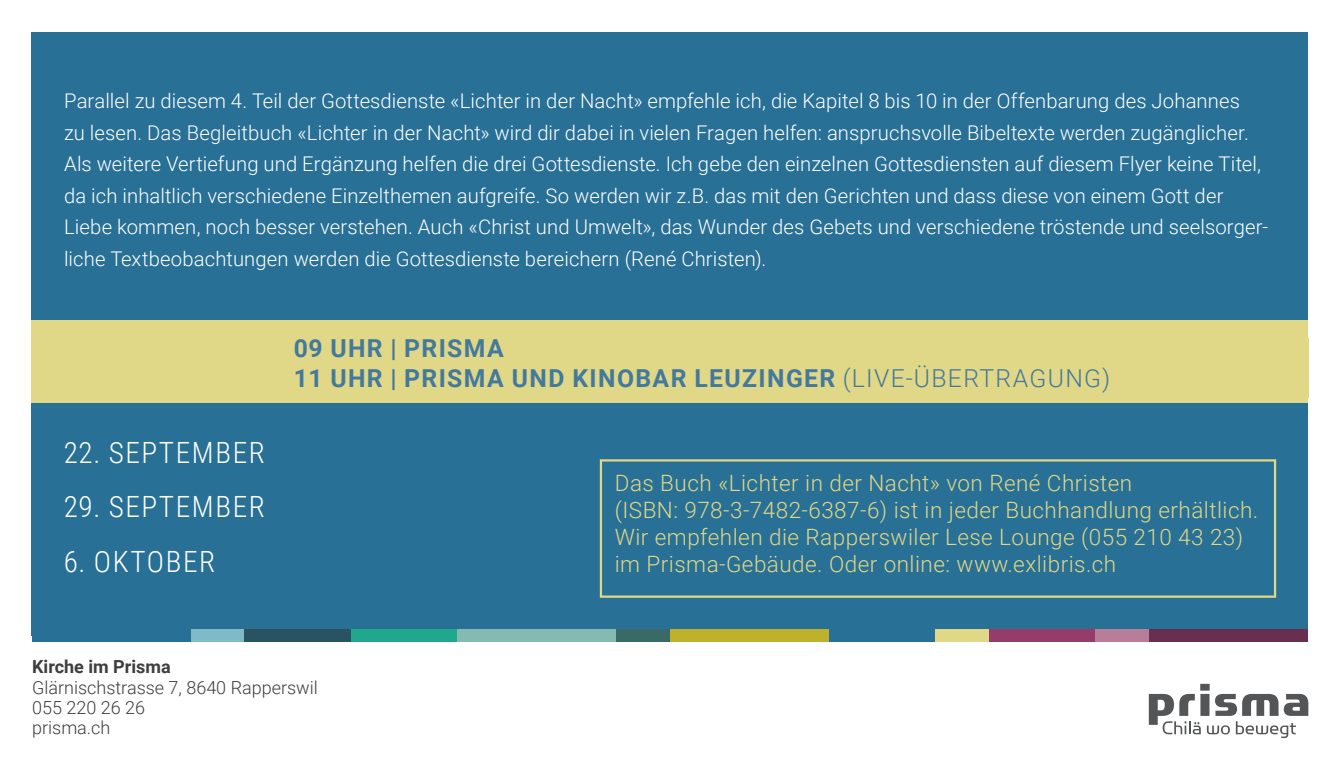
<style>
.page{position:relative;width:1340px;height:766px;background:#fff}
.page>*{position:absolute;margin:0;border:0;box-sizing:border-box;transform-origin:0 0}
.Datum{font:300 29.25px "Roboto Condensed";letter-spacing:.055em;color:#fff}
.t1{font:700 24.75px "Roboto";letter-spacing:.055em;color:#43799d}
.Inputtitel{font:300 22.5px/27px "Roboto";letter-spacing:.02em;color:#e0d787}
.Text{font:300 20.25px/31.5px "Roboto";letter-spacing:.005em;color:#fff}
.t2{font:300 18px "Roboto";color:#3e3e3f}
.t3{font:700 18px "Roboto";color:#3e3e3f}
.s1{font-weight:300}
</style>
<div class="page">
<div style="left:32px;top:32px;width:1275px;height:603px;background:#287095"></div>
<div style="left:32px;top:628px;width:159px;height:13px;background:#287095"></div>
<div style="left:191px;top:628px;width:53px;height:13px;background:#7fbbc7"></div>
<div style="left:244px;top:628px;width:107px;height:13px;background:#2a5362"></div>
<div style="left:351px;top:628px;width:106px;height:13px;background:#1fa88b"></div>
<div style="left:457px;top:628px;width:160px;height:13px;background:#84bab1"></div>
<div style="left:617px;top:628px;width:53px;height:13px;background:#396a67"></div>
<div style="left:670px;top:628px;width:159px;height:13px;background:#bfb12b"></div>
<div style="left:829px;top:628px;width:106px;height:13px;background:#287095"></div>
<div style="left:935px;top:628px;width:54px;height:13px;background:#e0d787"></div>
<div style="left:989px;top:628px;width:106px;height:13px;background:#953c6a"></div>
<div style="left:1148px;top:628px;width:159px;height:13px;background:#673050"></div>
<div style="left:1095px;top:628px;width:53px;height:13px;background:#b77e9a"></div>
<svg style="left:1148px;top:683px;width:160px;height:54px"></svg>
<div style="left:32px;top:320px;width:1275px;height:82px;background:#e0d787"></div>
<div style="left:600px;top:459px;width:676px;height:138px;border:2px solid #e0d787"></div>
<p class="Text" style="left:64px;top:84px;width:1205px">Parallel zu diesem 4. Teil der Gottesdienste «Lichter in der Nacht» empfehle ich, die Kapitel 8 bis 10 in der Offenbarung des Johannes<br>zu lesen. Das Begleitbuch «Lichter in der Nacht» wird dir dabei in vielen Fragen helfen: anspruchsvolle Bibeltexte werden zugänglicher.<br>Als weitere Vertiefung und Ergänzung helfen die drei Gottesdienste. Ich gebe den einzelnen Gottesdiensten auf diesem Flyer keine Titel, da ich inhaltlich verschiedene Einzelthemen aufgreife. So werden wir z.B. das mit den Gerichten und dass diese von einem Gott der Liebe kommen, noch besser verstehen. Auch «Christ und Umwelt», das Wunder des Gebets und verschiedene tröstende und seelsorger&shy;liche Textbeobachtungen werden die Gottesdienste bereichern (René Christen).</p>
<p class="Datum" style="left:64px;top:432px;width:203px">22. SEPTEMBER</p>
<p class="Datum" style="left:64px;top:486px;width:203px">29. SEPTEMBER</p>
<p class="Datum" style="left:64px;top:540px;width:153px">6. OKTOBER</p>
<p class="t1" style="left:294px;top:330px;width:211px">09 UHR | PRISMA</p>
<p class="t1" style="left:294px;top:360px;width:817px">11 UHR | PRISMA UND KINOBAR LEUZINGER <span class="s1">(LIVE-ÜBERTRAGUNG)</span></p>
<p class="Inputtitel" style="left:615px;top:468px;width:645px">Das Buch «Lichter in der Nacht» von René Christen<br>(ISBN: 978-3-7482-6387-6) ist in jeder Buchhandlung erhältlich.<br>Wir empfehlen die Rapperswiler Lese Lounge (055 210 43 23) im Prisma-Gebäude. Oder online: www.exlibris.ch</p>
<p class="t3" style="left:32px;top:654px;width:140px">Kirche im Prisma</p>
<p class="t2" style="left:32px;top:674px;width:287px">Glärnischstrasse 7, 8640 Rapperswil</p>
<p class="t2" style="left:32px;top:694px;width:114px">055 220 26 26</p>
<p class="t2" style="left:32px;top:715px;width:80px">prisma.ch</p>
</div>
